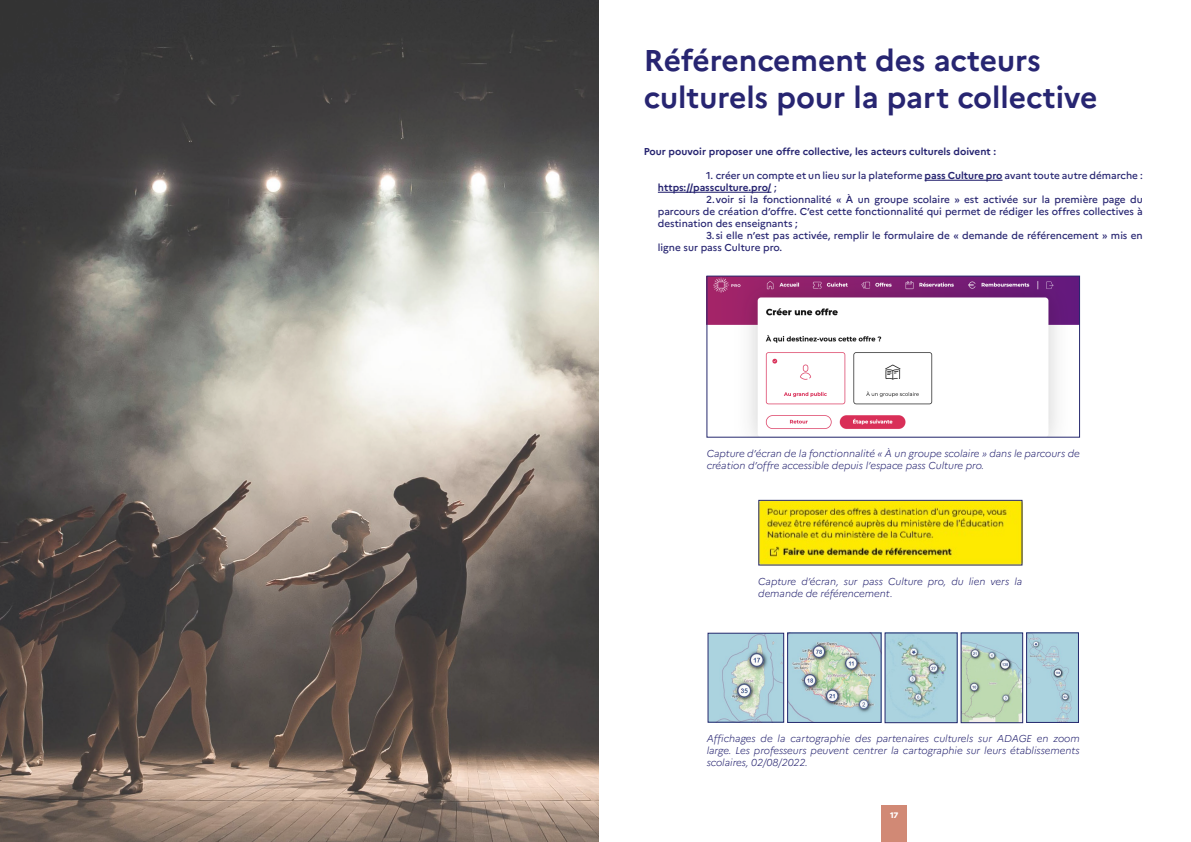
<style>
.page{position:relative;width:1191px;height:842px;background:#fff}
.page>*{position:absolute;margin:0;border:0;box-sizing:border-box;transform-origin:0 0}
.t1{font:700 30px/36.8px "Marianne";color:#272571}
.t2{font:500 10px/12px "Marianne";color:#272571}
.t3{font:italic 300 10px/12px "Marianne";color:#272571}
.t4{font:700 10px "Marianne";color:#272571}
.t5{font:800 8px "Marianne";color:#fff}
.s1{font-weight:700}
.s2{font-weight:500}
</style>
<div class="page">
<div style="left:881px;top:806px;width:25px;height:36px;background:#d18975"></div>
<hr style="left:924px;top:180px;width:78px;height:1px;background:#272571">
<hr style="left:658px;top:192px;width:113px;height:1px;background:#272571">
<img style="left:708px;top:278px;width:369px;height:157px">
<div style="left:706px;top:276px;width:373px;height:161px;border:1px solid #26296e"></div>
<img style="left:760px;top:502px;width:260px;height:61px">
<div style="left:758px;top:500px;width:264px;height:65px;border:1px solid #26296e"></div>
<img style="left:710px;top:635px;width:72px;height:85px">
<div style="left:708px;top:633px;width:76px;height:89px;border:1px solid #26296e"></div>
<img style="left:789px;top:635px;width:90px;height:86px">
<div style="left:787px;top:633px;width:94px;height:90px;border:1px solid #26296e"></div>
<img style="left:886px;top:635px;width:69px;height:86px">
<img style="left:962px;top:635px;width:59px;height:86px">
<div style="left:960px;top:633px;width:63px;height:90px;border:1px solid #26296e"></div>
<img style="left:1028px;top:635px;width:48px;height:86px">
<div style="left:1026px;top:633px;width:52px;height:90px;border:1px solid #26296e"></div>
<img style="left:0;top:0;width:598px;height:842px">
<h1 class="t1" style="left:643px;top:39px;width:455px">Référencement des acteurs culturels pour la part collective</h1>
<p class="t4" style="left:643px;top:144px;width:354px">Pour pouvoir proposer une offre collective, les acteurs culturels doivent :</p>
<p class="t2" style="left:706px;top:169px;width:438px">1. créer un compte et un lieu sur la plateforme <span class="s1">pass Culture pro</span> avant toute autre démarche :</p>
<p class="t4" style="left:658px;top:180px;width:120px">https://passculture.pro/ <span class="s2">;</span></p>
<p class="t2" style="left:706px;top:193px;width:438px">2.voir si la fonctionnalité « À un groupe scolaire » est activée sur la première page du</p>
<p class="t2" style="left:658px;top:205px;width:486px">parcours de création d’offre. C’est cette fonctionnalité qui permet de rédiger les offres collectives à</p>
<p class="t2" style="left:658px;top:217px;width:142px">destination des enseignants ;</p>
<p class="t2" style="left:658px;top:229px;width:486px;text-indent:48px">3. si elle n’est pas activée, remplir le formulaire de « demande de référencement » mis en ligne sur pass Culture pro.</p>
<p class="t3" style="left:706px;top:446px;width:375px">Capture d’écran de la fonctionnalité « À un groupe scolaire » dans le parcours de création d’offre accessible depuis l’espace pass Culture pro.</p>
<p class="t3" style="left:758px;top:575px;width:265px">Capture d’écran, sur pass Culture pro, du lien vers la demande de référencement.</p>
<p class="t3" style="left:706px;top:732px;width:375px;text-align:justify">Affichages de la cartographie des partenaires culturels sur ADAGE en zoom large. Les professeurs peuvent centrer la cartographie sur leurs établissements scolaires, 02/08/2022.</p>
<p class="t5" style="left:890px;top:809px;width:10px">17</p>
</div>
